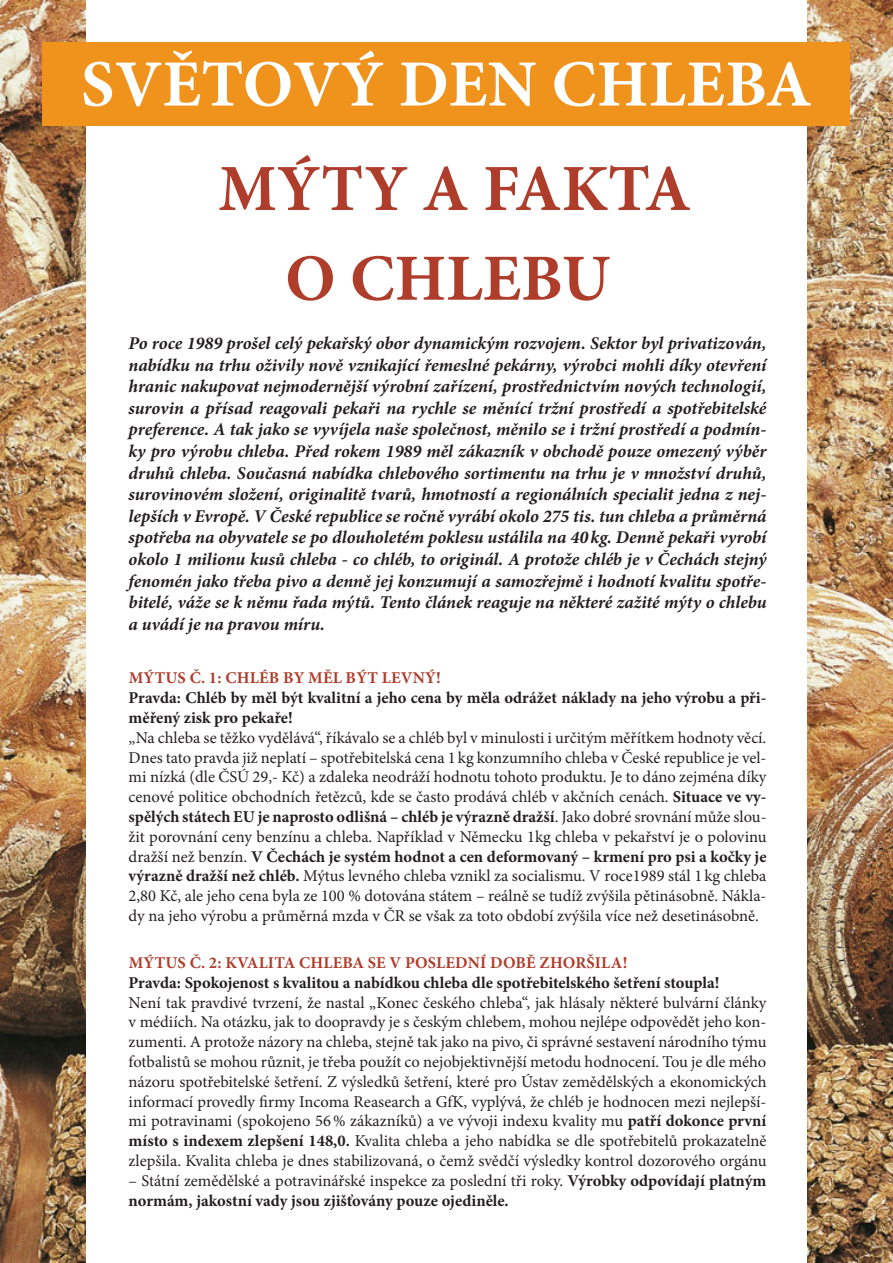
<style>
.page{position:relative;width:893px;height:1263px;background:#fff}
.page>*{position:absolute;margin:0;border:0;box-sizing:border-box;transform-origin:0 0}
.t1{font:700 66px/89.7px "Minion Pro";color:#af3d2c;text-align:center}
.t2{font:700 66px "Minion Pro";letter-spacing:.01em;color:#fff}
.t3{font:italic 700 18px/21.6px "Minion Pro";letter-spacing:-.005em;color:#231f20;text-align:justify}
.t4{font:16.5px/19.8px "Minion Pro";color:#231f20;text-align:justify}
.t5{font:700 16.5px/19.8px "Minion Pro";color:#231f20}
.t6{font:700 16.5px "Minion Pro";letter-spacing:.01em;color:#af3d2c}
.s1{font-weight:700}
.s2{font-weight:400}
</style>
<div class="page">
<img style="left:0;top:0;width:85px;height:1263px">
<img style="left:808px;top:0;width:85px;height:1263px">
<div style="left:43px;top:43px;width:807px;height:83px;background:#f0931c"></div>
<h1 class="t2" style="left:81px;top:38px;width:732px">SVĚTOVÝ DEN CHLEBA</h1>
<h1 class="t1" style="left:218px;top:143px;width:474px">MÝTY A FAKTA<br>O CHLEBU</h1>
<p class="t3" style="left:129px;top:332px;width:639px">Po roce 1989 prošel celý pekařský obor dynamickým rozvojem. Sektor byl privatizován, nabídku na trhu oživily nově vznikající řemeslné pekárny, výrobci mohli díky otevření hranic nakupovat nejmodernější výrobní zařízení, prostřednictvím nových technologií, surovin a přísad reagovali pekaři na rychle se měnící tržní prostředí a spotřebitelské preference. A tak jako se vyvíjela naše společnost, měnilo se i tržní prostředí a podmín&shy;ky pro výrobu chleba. Před rokem 1989 měl zákazník v obchodě pouze omezený výběr druhů chleba. Současná nabídka chlebového sortimentu na trhu je v množství druhů, surovinovém složení, originalitě tvarů, hmotností a regionálních specialit jedna z nej&shy;lepších v Evropě. V České republice se ročně vyrábí okolo 275 tis. tun chleba a průměrná spotřeba na obyvatele se po dlouholetém poklesu ustálila na 40 kg. Denně pekaři vyrobí okolo 1 milionu kusů chleba - co chléb, to originál. A protože chléb je v Čechách stejný fenomén jako třeba pivo a denně jej konzumují a samozřejmě i hodnotí kvalitu spotře&shy;bitelé, váže se k němu řada mýtů. Tento článek reaguje na některé zažité mýty o chlebu a uvádí je na pravou míru.</p>
<p class="t6" style="left:129px;top:666px;width:314px">MÝTUS Č. 1: CHLÉB BY MĚL BÝT LEVNÝ!</p>
<p class="t5" style="left:129px;top:688px;width:639px">Pravda: Chléb by měl být kvalitní a jeho cena by měla odrážet náklady na jeho výrobu a při&shy;měřený zisk pro pekaře!</p>
<p class="t4" style="left:129px;top:728px;width:639px">„Na chleba se těžko vydělává“, říkávalo se a chléb byl v minulosti i určitým měřítkem hodnoty věcí.<br>Dnes tato pravda již neplatí – spotřebitelská cena 1kg konzumního chleba v České republice je vel&shy;mi nízká (dle ČSÚ 29,- Kč) a zdaleka neodráží hodnotu tohoto produktu. Je to dáno zejména díky cenové politice obchodních řetězců, kde se často prodává chléb v akčních cenách. <span class="s1">Situace ve vy&shy;spělých státech EU je naprosto odlišná – chléb je výrazně dražší</span>. Jako dobré srovnání může slou&shy;žit porovnání ceny benzínu a chleba. Například v Německu 1kg chleba v pekařství je o polovinu dražší než benzín. <span class="s1">V Čechách je systém hodnot a cen deformovaný – krmení pro psi a kočky je výrazně dražší než chléb.</span> Mýtus levného chleba vznikl za socialismu. V roce1989 stál 1 kg chleba 2,80 Kč, ale jeho cena byla ze 100 % dotována státem – reálně se tudíž zvýšila pětinásobně. Nákla&shy;dy na jeho výrobu a průměrná mzda v ČR se však za toto období zvýšila více než desetinásobně.</p>
<p class="t6" style="left:129px;top:951px;width:500px">MÝTUS Č. 2: KVALITA CHLEBA SE V POSLEDNÍ DOBĚ ZHORŠILA!</p>
<p class="t5" style="left:129px;top:972px;width:592px">Pravda: Spokojenost s kvalitou a nabídkou chleba dle spotřebitelského šetření stoupla!</p>
<p class="t4" style="left:129px;top:992px;width:639px">Není tak pravdivé tvrzení, že nastal „Konec českého chleba“, jak hlásaly některé bulvární články v médiích. Na otázku, jak to doopravdy je s českým chlebem, mohou nejlépe odpovědět jeho kon&shy;zumenti. A protože názory na chleba, stejně tak jako na pivo, či správné sestavení národního týmu fotbalistů se mohou různit, je třeba použít co nejobjektivnější metodu hodnocení. Tou je dle mého názoru spotřebitelské šetření. Z výsledků šetření, které pro Ústav zemědělských a ekonomických informací provedly firmy Incoma Reasearch a GfK, vyplývá, že chléb je hodnocen mezi nejlepší&shy;mi potravinami (spokojeno 56% zákazníků) a ve vývoji indexu kvality mu <span class="s1">patří dokonce první místo s indexem zlepšení 148,0.</span> Kvalita chleba a jeho nabídka se dle spotřebitelů prokazatelně zlepšila. Kvalita chleba je dnes stabilizovaná, o čemž svědčí výsledky kontrol dozorového orgánu</p>
<p class="t5" style="left:129px;top:1170px;width:639px"><span class="s2">– Státní zemědělské a potravinářské inspekce za poslední tři roky.</span> Výrobky odpovídají platným normám, jakostní vady jsou zjišťovány pouze ojediněle.</p>
</div>
